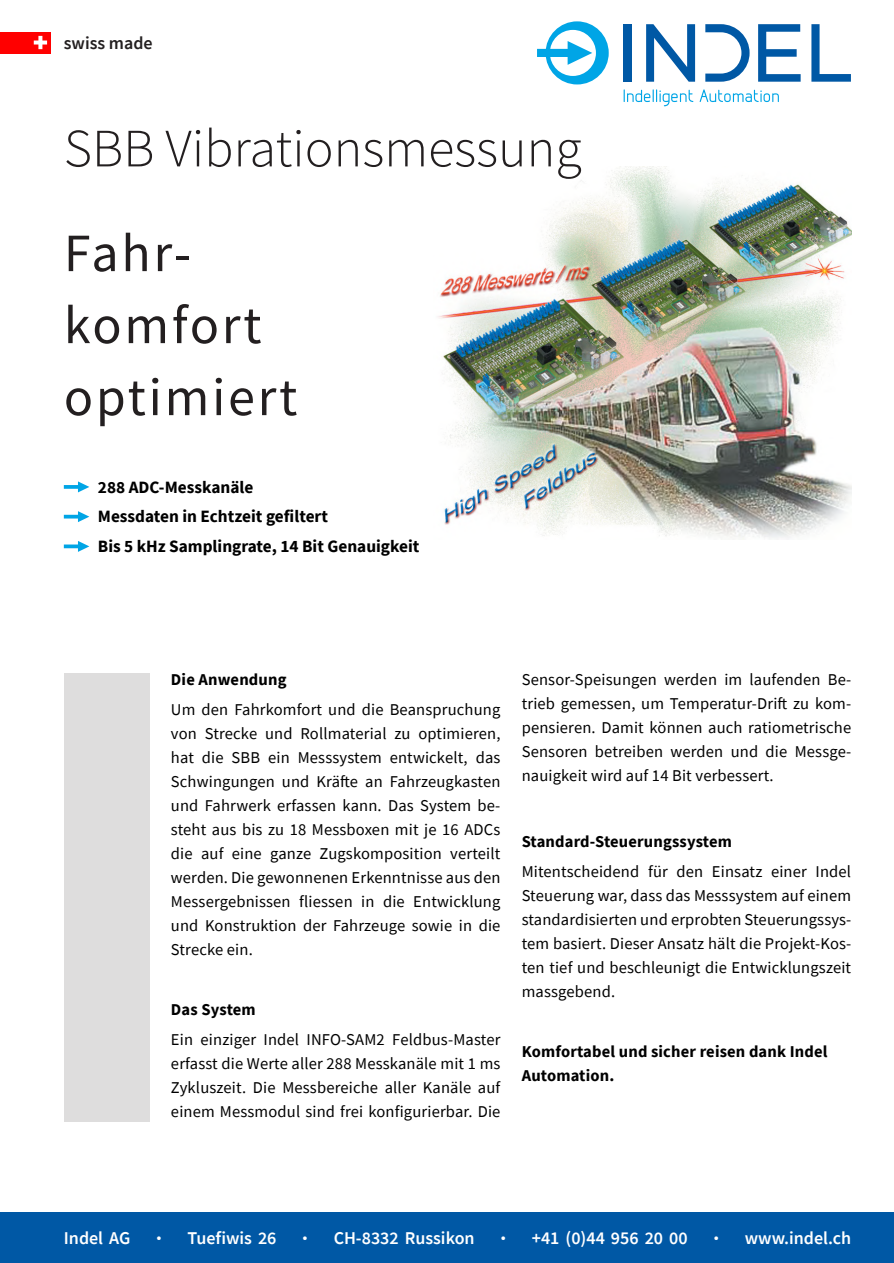
<style>
.page{position:relative;width:894px;height:1263px;background:#fff}
.page>*{position:absolute;margin:0;border:0;box-sizing:border-box;transform-origin:0 0}
.t1{font:54px/72px "Source Sans Pro";letter-spacing:.05em;color:#231f20}
.t2{font:300 54px "Source Sans Pro";color:#231f20}
.t3{font:600 18px "Source Sans Pro";color:#fff}
.t4{font:600 18px "Source Sans Pro";color:#231f20}
.t5{font:700 17.25px "Source Sans Pro";color:#000}
.t6{font:16.5px/24px "Source Sans Pro";letter-spacing:.01em;color:#000;text-align:justify}
.t7{font:700 16.5px/24px "Source Sans Pro";letter-spacing:.01em;color:#000}
.s1{font-weight:900}
</style>
<div class="page">
<img style="left:438px;top:166px;width:412px;height:373px">
<div style="left:0;top:1212px;width:893px;height:51px;background:#0058a5"></div>
<svg style="left:64px;top:541px;width:25px;height:11px"></svg>
<svg style="left:64px;top:511px;width:25px;height:11px"></svg>
<svg style="left:64px;top:481px;width:25px;height:11px"></svg>
<div style="left:623px;top:24px;width:8px;height:58px;background:#0058a5"></div>
<svg style="left:646px;top:24px;width:48px;height:58px"></svg>
<svg style="left:758px;top:24px;width:42px;height:58px"></svg>
<svg style="left:811px;top:24px;width:39px;height:58px"></svg>
<svg style="left:705px;top:24px;width:44px;height:58px"></svg>
<svg style="left:623px;top:89px;width:70px;height:17px"></svg>
<svg style="left:699px;top:89px;width:79px;height:13px"></svg>
<svg style="left:537px;top:21px;width:71px;height:63px"></svg>
<div style="left:0;top:32px;width:51px;height:21px;background:#f00"></div>
<svg style="left:34px;top:36px;width:13px;height:13px"></svg>
<div style="left:64px;top:673px;width:86px;height:448px;background:#dedddd"></div>
<p class="t4" style="left:64px;top:35px;width:90px">swiss made</p>
<h1 class="t2" style="left:64px;top:126px;width:519px">SBB Vibrationsmessung</h1>
<h1 class="t1" style="left:64px;top:222px;width:235px">Fahr&shy;komfort optimiert</h1>
<p class="t5" style="left:98px;top:480px;width:157px">288 ADC-Messkanäle</p>
<p class="t5" style="left:98px;top:509px;width:231px">Messdaten in Echtzeit gefiltert</p>
<p class="t5" style="left:98px;top:539px;width:323px">Bis 5 kHz Samplingrate, 14 Bit Genauigkeit</p>
<p class="t7" style="left:171px;top:668px;width:117px">Die Anwendung</p>
<p class="t6" style="left:171px;top:698px;width:331px">Um den Fahrkomfort und die Beanspruchung von Strecke und Rollmaterial zu optimieren, hat die SBB ein Messsystem entwickelt, das Schwingungen und Kräfte an Fahrzeugkasten und Fahrwerk erfassen kann. Das System be&shy;steht aus bis zu 18 Messboxen mit je 16 ADCs die auf eine ganze Zugskomposition verteilt werden. Die gewonnenen Erkenntnisse aus den Messergebnissen fliessen in die Entwicklung und Konstruktion der Fahrzeuge sowie in die Strecke ein.</p>
<p class="t7" style="left:171px;top:998px;width:86px">Das System</p>
<p class="t6" style="left:171px;top:1028px;width:331px">Ein einziger Indel INFO-SAM2 Feldbus-Master erfasst die Werte aller 288 Messkanäle mit 1 ms Zykluszeit. Die Messbereiche aller Kanäle auf einem Messmodul sind frei konfigurierbar. Die</p>
<p class="t6" style="left:521px;top:669px;width:331px">Sensor-Speisungen werden im laufenden Be&shy;trieb gemessen, um Temperatur-Drift zu kom&shy;pensieren. Damit können auch ratiometrische Sensoren betreiben werden und die Messge&shy;nauigkeit wird auf 14 Bit verbessert.</p>
<p class="t7" style="left:521px;top:831px;width:212px">Standard-Steuerungssystem</p>
<p class="t6" style="left:521px;top:861px;width:331px">Mitentscheidend für den Einsatz einer Indel Steuerung war, dass das Messsystem auf einem standardisierten und erprobten Steuerungssys&shy;tem basiert. Dieser Ansatz hält die Projekt-Kos&shy;ten tief und beschleunigt die Entwicklungszeit massgebend.</p>
<p class="t7" style="left:521px;top:1041px;width:307px">Komfortabel und sicher reisen dank Indel<br>Automation.</p>
<p class="t3" style="left:64px;top:1230px;width:68px">Indel AG</p>
<p class="t3" style="left:156px;top:1230px;width:122px"><span class="s1">·</span> Tuefiwis 26</p>
<p class="t3" style="left:302px;top:1230px;width:174px"><span class="s1">·</span> CH-8332 Russikon</p>
<p class="t3" style="left:500px;top:1230px;width:189px"><span class="s1">·</span> +41 (0)44 956 20 00</p>
<p class="t3" style="left:713px;top:1230px;width:139px"><span class="s1">·</span> www.indel.ch</p>
</div>
